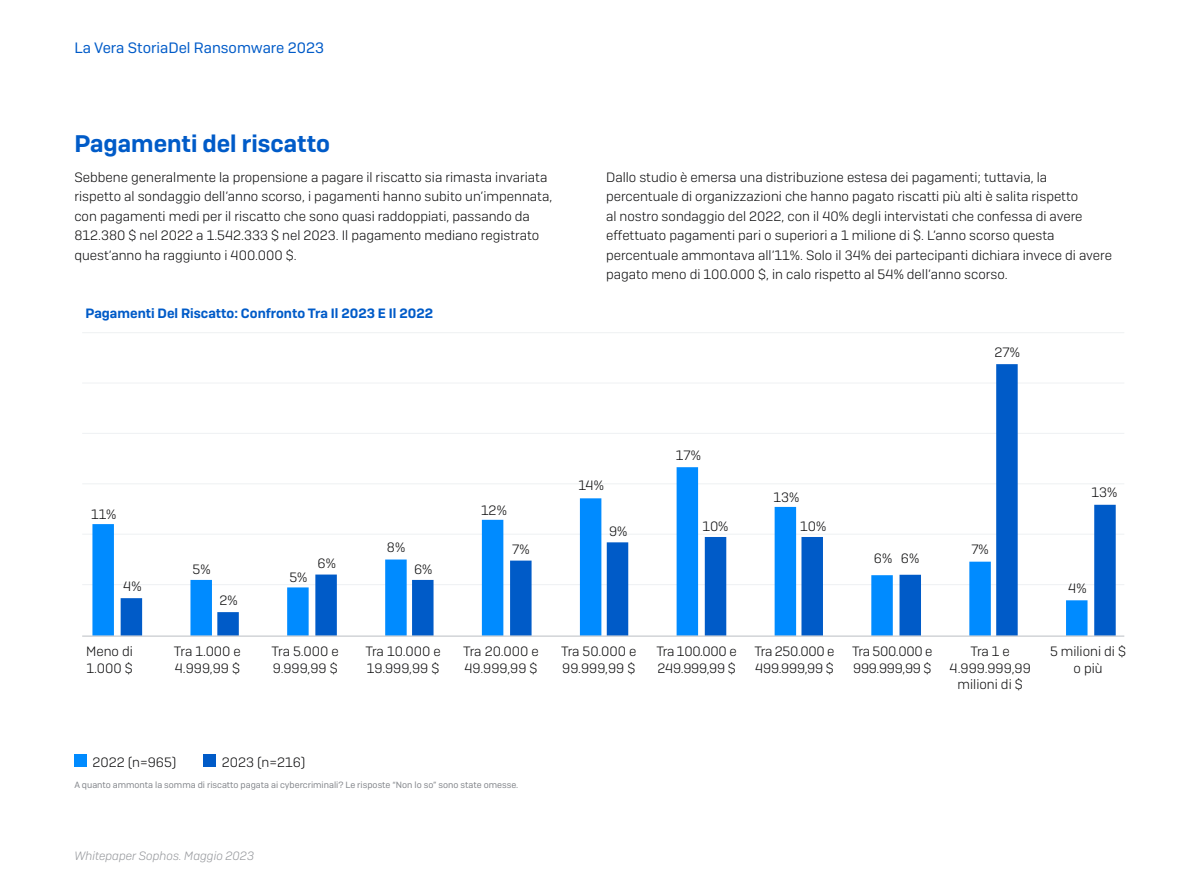
<style>
.page{position:relative;width:1191px;height:893px;background:#fff}
.page>*{position:absolute;margin:0;border:0;box-sizing:border-box;transform-origin:0 0}
.Subheading_1{font:600 24px "Sophos Sans";color:#005bc8}
.t1{font:15px "Sophos Sans";color:#005bc8}
.Body_Copy{font:300 13.5px/19.5px "Sophos Sans";color:#0d0d0e}
.Body_Copy-2{font:300 13.5px/16.5px "Sophos Sans";letter-spacing:-.02em;color:#0d0d0e}
.Subheading_3{font:600 13.5px "Sophos Sans";color:#005bc8}
.t2{font:italic 300 12px "Sophos Sans";color:#96989c}
.Note{font:9px "Sophos Sans";color:#83868b}
</style>
<div class="page">
<hr style="left:82px;top:332px;width:1042px;height:1px;background:#f0f2f4">
<hr style="left:82px;top:382px;width:1042px;height:2px;background:#f0f2f4">
<hr style="left:82px;top:433px;width:1042px;height:1px;background:#f0f2f4">
<hr style="left:82px;top:483px;width:1042px;height:1px;background:#f0f2f4">
<hr style="left:82px;top:534px;width:1042px;height:1px;background:#f0f2f4">
<hr style="left:82px;top:584px;width:1042px;height:1px;background:#f0f2f4">
<svg style="left:92px;top:524px;width:29px;height:111px;fill:#008bff"></svg>
<svg style="left:121px;top:364px;width:994px;height:271px"></svg>
<hr style="left:82px;top:635px;width:1042px;height:2px;background:#c2c5ca">
<div style="left:74px;top:755px;width:12px;height:12px;background:#008bff"></div>
<div style="left:204px;top:755px;width:12px;height:12px;background:#005bc8"></div>
<p class="t1" style="left:74px;top:39px;width:251px">La Vera StoriaDel Ransomware 2023</p>
<p class="Subheading_1" style="left:74px;top:129px;width:257px">Pagamenti del riscatto</p>
<p class="Body_Copy" style="left:74px;top:167px;width:479px">Sebbene generalmente la propensione a pagare il riscatto sia rimasta invariata rispetto al sondaggio dell’anno scorso, i pagamenti hanno subito un’impennata, con pagamenti medi per il riscatto che sono quasi raddoppiati, passando da 812.380 $ nel 2022 a 1.542.333 $ nel 2023. Il pagamento mediano registrato quest’anno ha raggiunto i 400.000 $.</p>
<p class="Body_Copy" style="left:606px;top:167px;width:507px">Dallo studio è emersa una distribuzione estesa dei pagamenti; tuttavia, la percentuale di organizzazioni che hanno pagato riscatti più alti è salita rispetto<br>al nostro sondaggio del 2022, con il 40% degli intervistati che confessa di avere effettuato pagamenti pari o superiori a 1 milione di $. L’anno scorso questa percentuale ammontava all’11%. Solo il 34% dei partecipanti dichiara invece di avere pagato meno di 100.000 $, in calo rispetto al 54% dell’anno scorso.</p>
<p class="Subheading_3" style="left:86px;top:305px;width:349px">Pagamenti Del Riscatto: Confronto Tra Il 2023 E Il 2022</p>
<p class="Body_Copy" style="left:91px;top:504px;width:27px">11%</p>
<p class="Body_Copy" style="left:123px;top:577px;width:20px">4%</p>
<p class="Body_Copy" style="left:193px;top:559px;width:20px">5%</p>
<p class="Body_Copy" style="left:219px;top:590px;width:20px">2%</p>
<p class="Body_Copy" style="left:289px;top:567px;width:20px">5%</p>
<p class="Body_Copy" style="left:317px;top:553px;width:20px">6%</p>
<p class="Body_Copy" style="left:387px;top:538px;width:20px">8%</p>
<p class="Body_Copy" style="left:414px;top:559px;width:20px">6%</p>
<p class="Body_Copy" style="left:481px;top:500px;width:27px">12%</p>
<p class="Body_Copy" style="left:512px;top:539px;width:19px">7%</p>
<p class="Body_Copy" style="left:578px;top:476px;width:27px">14%</p>
<p class="Body_Copy" style="left:609px;top:521px;width:20px">9%</p>
<p class="Body_Copy" style="left:676px;top:445px;width:27px">17%</p>
<p class="Body_Copy" style="left:773px;top:487px;width:27px">13%</p>
<p class="Body_Copy" style="left:702px;top:516px;width:28px">10%</p>
<p class="Body_Copy" style="left:800px;top:516px;width:28px">10%</p>
<p class="Body_Copy" style="left:874px;top:548px;width:20px">6%</p>
<p class="Body_Copy" style="left:901px;top:548px;width:20px">6%</p>
<p class="Body_Copy" style="left:994px;top:343px;width:27px">27%</p>
<p class="Body_Copy" style="left:971px;top:540px;width:19px">7%</p>
<p class="Body_Copy" style="left:1091px;top:482px;width:27px">13%</p>
<p class="Body_Copy" style="left:1068px;top:578px;width:20px">4%</p>
<p class="Body_Copy" style="left:365px;top:643px;width:77px;line-height:16.5px">Tra 10.000 e<br>19.999,99 $</p>
<p class="Body_Copy-2" style="left:656px;top:643px;width:82px">Tra 100.000 e<br>249.999,99 $</p>
<p class="Body_Copy" style="left:949px;top:643px;width:83px;line-height:16.5px;text-align:center">Tra 1 e<br>4.999.999,99 milioni di $</p>
<p class="Body_Copy" style="left:1050px;top:643px;width:78px;line-height:16.5px;text-align:center">5 milioni di $ o più</p>
<p class="Body_Copy" style="left:86px;top:643px;width:48px;line-height:16.5px">Meno di<br>1.000 $</p>
<p class="Body_Copy" style="left:174px;top:643px;width:69px;line-height:16.5px">Tra 1.000 e<br>4.999,99 $</p>
<p class="Body_Copy" style="left:463px;top:643px;width:77px;line-height:16.5px">Tra 20.000 e<br>49.999,99 $</p>
<p class="Body_Copy-2" style="left:754px;top:643px;width:82px">Tra 250.000 e<br>499.999,99 $</p>
<p class="Body_Copy" style="left:272px;top:643px;width:69px;line-height:16.5px">Tra 5.000 e<br>9.999,99 $</p>
<p class="Body_Copy" style="left:561px;top:643px;width:77px;line-height:16.5px">Tra 50.000 e<br>99.999,99 $</p>
<p class="Body_Copy-2" style="left:852px;top:643px;width:82px">Tra 500.000 e<br>999.999,99 $</p>
<p class="Body_Copy" style="left:92px;top:752px;width:85px">2022 (n=965)</p>
<p class="Body_Copy" style="left:222px;top:752px;width:85px">2023 (n=216)</p>
<p class="Note" style="left:74px;top:780px;width:445px">A quanto ammonta la somma di riscatto pagata ai cybercriminali? Le risposte “Non lo so” sono state omesse.</p>
<p class="t2" style="left:74px;top:848px;width:181px">Whitepaper Sophos. Maggio 2023</p>
</div>
